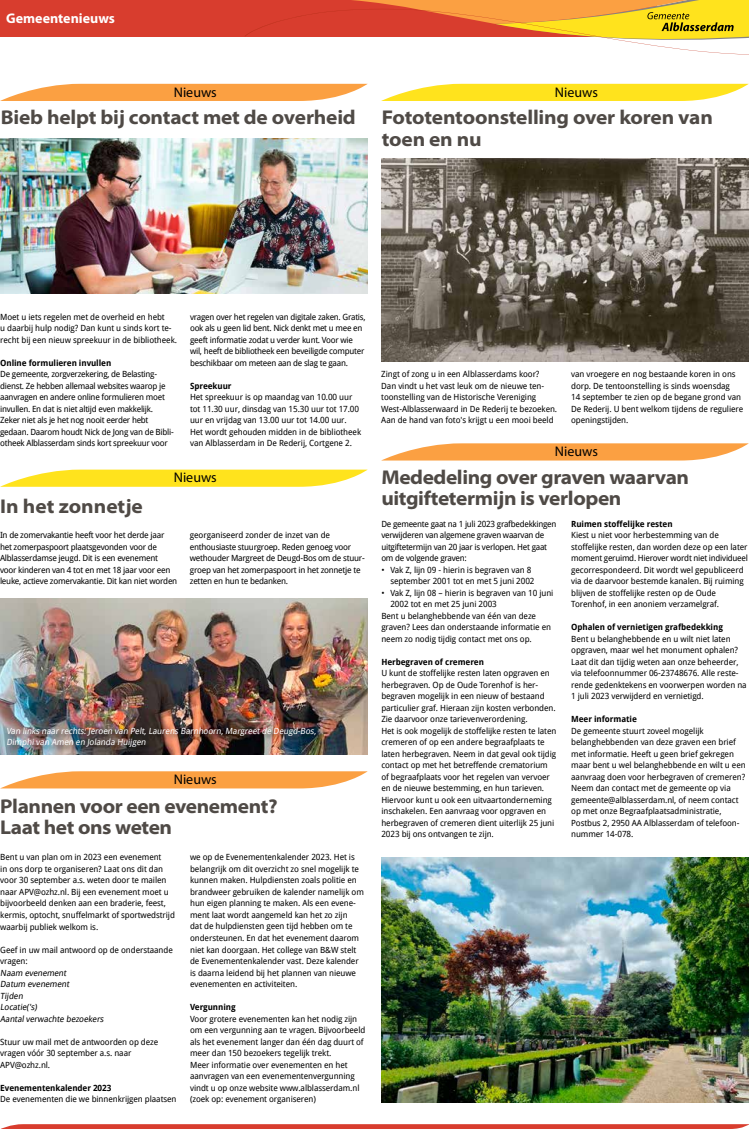
<style>
.page{position:relative;width:749px;height:1129px;background:#fff}
.page>*{position:absolute;margin:0;border:0;box-sizing:border-box;transform-origin:0 0}
.t1{font:700 semi-expanded 20px/21px "Myriad Pro";letter-spacing:-.02em;color:#4f4a46}
.t2{font:700 semi-expanded 20px "Myriad Pro";color:#4f4a46}
.t3{font:14px "Myriad Pro";color:#000}
.t4{font:700 14px "Myriad Pro";color:#fff}
.t5{font:8.5px/11.5px "Droid Sans";letter-spacing:-.01em;color:#000}
.t6{font:8.5px/11.5px "Droid Sans";letter-spacing:-.03em;color:#000}
.t7{font:700 8.5px "Droid Sans";letter-spacing:-.01em;color:#000}
.t8{font:8.5px/11.5px "Droid Sans";color:#fff}
</style>
<div class="page">
<img style="left:381px;top:158px;width:367px;height:203px">
<img style="left:0;top:138px;width:368px;height:155px">
<div style="left:1px;top:0;width:656px;height:36px;background:#d83d2e"></div>
<svg style="left:244px;top:0;width:504px;height:55px"></svg>
<svg style="left:3px;top:1124px;width:745px;height:4px;background:#d94739"></svg>
<svg style="left:1px;top:771px;width:366px;height:17px;background:#fbad5c"></svg>
<svg style="left:381px;top:84px;width:367px;height:17px;background:#ffe639"></svg>
<svg style="left:0;top:84px;width:367px;height:17px;background:#fbac5a"></svg>
<svg style="left:382px;top:443px;width:366px;height:17px;background:#fbad5c"></svg>
<img style="left:381px;top:857px;width:367px;height:244px">
<svg style="left:2px;top:469px;width:365px;height:17px;background:#ffe73f"></svg>
<img style="left:1px;top:598px;width:366px;height:156px">
<div style="left:5px;top:725px;width:318px;height:30px;background:#000;opacity:.74"></div>
<h2 class="t4" style="left:6px;top:11px;width:110px">Gemeentenieuws</h2>
<h2 class="t3" style="left:174px;top:84px;width:45px">Nieuws</h2>
<h2 class="t3" style="left:554px;top:84px;width:45px">Nieuws</h2>
<h1 class="t1" style="left:1px;top:107px;width:356px">Bieb helpt bij contact met de overheid</h1>
<h1 class="t1" style="left:382px;top:107px;width:332px">Fototentoonstelling over koren van toen en nu</h1>
<p class="t5" style="left:0;top:311px;width:178px">Moet u iets regelen met de overheid en hebt<br>u daarbij hulp nodig? Dan kunt u sinds kort te&shy;recht bij een nieuw spreekuur in de bibliotheek.</p>
<p class="t7" style="left:0;top:356px;width:113px">Online formulieren invullen</p>
<p class="t6" style="left:0;top:368px;width:175px">De gemeente, zorgverzekering, de Belasting&shy;dienst. Ze hebben allemaal websites waarop je aanvragen en andere online formulieren moet invullen. En dat is niet altijd even makkelijk.<br>Zeker niet als je het nog nooit eerder hebt gedaan. Daarom houdt Nick de Jong van de Bibli&shy;otheek Alblasserdam sinds kort spreekuur voor</p>
<p class="t6" style="left:190px;top:311px;width:177px">vragen over het regelen van digitale zaken. Gratis, ook als u geen lid bent. Nick denkt met u mee en geeft informatie zodat u verder kunt. Voor wie wil, heeft de bibliotheek een beveiligde computer beschikbaar om meteen aan de slag te gaan.</p>
<p class="t7" style="left:190px;top:379px;width:43px">Spreekuur</p>
<p class="t5" style="left:190px;top:391px;width:172px">Het spreekuur is op maandag van 10.00 uur tot 11.30 uur, dinsdag van 15.30 uur tot 17.00 uur en vrijdag van 13.00 uur tot 14.00 uur.<br>Het wordt gehouden midden in de bibliotheek van Alblasserdam in De Rederij, Cortgene 2.</p>
<h2 class="t3" style="left:174px;top:470px;width:45px">Nieuws</h2>
<h1 class="t2" style="left:0;top:495px;width:144px">In het zonnetje</h1>
<p class="t6" style="left:0;top:529px;width:179px">In de zomervakantie heeft voor het derde jaar het zomerpaspoort plaatsgevonden voor de Alblasserdamse jeugd. Dit is een evenement<br>voor kinderen van 4 tot en met 18 jaar voor een leuke, actieve zomervakantie. Dit kan niet worden</p>
<p class="t6" style="left:190px;top:529px;width:176px">georganiseerd zonder de inzet van de enthousiaste stuurgroep. Reden genoeg voor wethouder Margreet de Deugd-Bos om de stuur&shy;groep van het zomerpaspoort in het zonnetje te zetten en hun te bedanken.</p>
<p class="t8" style="left:6px;top:725px;width:312px">Van links naar rechts: Jeroen van Pelt, Laurens Barnhoorn, Margreet de Deugd-Bos,<br>Dimphi van Amen en Jolanda Huijgen</p>
<h2 class="t3" style="left:174px;top:771px;width:45px">Nieuws</h2>
<h1 class="t1" style="left:0;top:795px;width:279px">Plannen voor een evenement?<br>Laat het ons weten</h1>
<p class="t5" style="left:0;top:851px;width:176px">Bent u van plan om in 2023 een evenement<br>in ons dorp te organiseren? Laat ons dit dan voor 30 september a.s. weten door te mailen naar APV@ozhz.nl. Bij een evenement moet u bijvoorbeeld denken aan een braderie, feest, kermis, optocht, snuffelmarkt of sportwedstrijd waarbij publiek welkom is.</p>
<p class="t5" style="left:0;top:943px;width:174px">Geef in uw mail antwoord op de onderstaande vragen:<br>Naam evenement<br>Datum evenement<br>Tijden<br>Locatie('s)<br>Aantal verwachte bezoekers</p>
<p class="t5" style="left:0;top:1035px;width:159px">Stuur uw mail met de antwoorden op deze vragen vóór 30 september a.s. naar<br>APV@ozhz.nl.</p>
<p class="t7" style="left:0;top:1081px;width:113px">Evenementenkalender 2023</p>
<p class="t5" style="left:0;top:1093px;width:178px">De evenementen die we binnenkrijgen plaatsen</p>
<p class="t5" style="left:190px;top:851px;width:175px">we op de Evenementenkalender 2023. Het is belangrijk om dit overzicht zo snel mogelijk te kunnen maken. Hulpdiensten zoals politie en brandweer gebruiken de kalender namelijk om hun eigen planning te maken. Als een evene&shy;ment laat wordt aangemeld kan het zo zijn<br>dat de hulpdiensten geen tijd hebben om te ondersteunen. En dat het evenement daarom niet kan doorgaan. Het college van B&amp;W stelt de Evenementenkalender vast. Deze kalender is daarna leidend bij het plannen van nieuwe evenementen en activiteiten.</p>
<p class="t7" style="left:190px;top:1000px;width:47px">Vergunning</p>
<p class="t5" style="left:190px;top:1012px;width:177px">Voor grotere evenementen kan het nodig zijn om een vergunning aan te vragen. Bijvoorbeeld als het evenement langer dan één dag duurt of meer dan 150 bezoekers tegelijk trekt.<br>Meer informatie over evenementen en het aanvragen van een evenementenvergunning vindt u op onze website www.alblasserdam.nl (zoek op: evenement organiseren)</p>
<p class="t5" style="left:381px;top:368px;width:177px">Zingt of zong u in een Alblasserdams koor?<br>Dan vindt u het vast leuk om de nieuwe ten&shy;toonstelling van de Historische Vereniging West-Alblasserwaard in De Rederij te bezoeken.<br>Aan de hand van foto's krijgt u een mooi beeld</p>
<p class="t5" style="left:571px;top:368px;width:174px">van vroegere en nog bestaande koren in ons dorp. De tentoonstelling is sinds woensdag<br>14 september te zien op de begane grond van De Rederij. U bent welkom tijdens de reguliere openingstijden.</p>
<h2 class="t3" style="left:554px;top:444px;width:45px">Nieuws</h2>
<h1 class="t1" style="left:381px;top:467px;width:309px">Mededeling over graven waarvan uitgiftetermijn is verlopen</h1>
<p class="t6" style="left:381px;top:518px;width:176px">De gemeente gaat na 1 juli 2023 grafbedekkingen verwijderen van algemene graven waarvan de uitgiftetermijn van 20 jaar is verlopen. Het gaat om de volgende graven:</p>
<p class="t5" style="left:390px;top:564px;width:146px;text-indent:-9px">• Vak Z, lijn 09 - hierin is begraven van 8 september 2001 tot en met 5 juni 2002</p>
<p class="t5" style="left:381px;top:587px;width:173px">• Vak Z, lijn 08 – hierin is begraven van 10 juni</p>
<p class="t5" style="left:390px;top:598px;width:108px">2002 tot en met 25 juni 2003</p>
<p class="t5" style="left:381px;top:610px;width:156px">Bent u belanghebbende van één van deze</p>
<p class="t5" style="left:381px;top:621px;width:171px">graven? Lees dan onderstaande informatie en</p>
<p class="t5" style="left:381px;top:633px;width:152px">neem zo nodig tijdig contact met ons op.</p>
<p class="t7" style="left:381px;top:655px;width:104px">Herbegraven of cremeren</p>
<p class="t5" style="left:381px;top:667px;width:176px">U kunt de stoffelijke resten laten opgraven en herbegraven. Op de Oude Torenhof is her&shy;begraven mogelijk in een nieuw of bestaand particulier graf. Hieraan zijn kosten verbonden.<br>Zie daarvoor onze tarievenverordening.<br>Het is ook mogelijk de stoffelijke resten te laten cremeren of op een andere begraafplaats te laten herbegraven. Neem in dat geval ook tijdig contact op met het betreffende crematorium of begraafplaats voor het regelen van vervoer en de nieuwe bestemming, en hun tarieven.<br>Hiervoor kunt u ook een uitvaartonderneming inschakelen. Een aanvraag voor opgraven en herbegraven of cremeren dient uiterlijk 25 juni 2023 bij ons ontvangen te zijn.</p>
<p class="t7" style="left:571px;top:517px;width:103px">Ruimen stoffelijke resten</p>
<p class="t5" style="left:571px;top:529px;width:178px">Kiest u niet voor herbestemming van de stoffelijke resten, dan worden deze op een later moment geruimd. Hierover wordt niet individueel gecorrespondeerd. Dit wordt wel gepubliceerd via de daarvoor bestemde kanalen. Bij ruiming blijven de stoffelijke resten op de Oude Torenhof, in een anoniem verzamelgraf.</p>
<p class="t7" style="left:571px;top:621px;width:153px">Ophalen of vernietigen grafbedekking</p>
<p class="t5" style="left:571px;top:633px;width:177px">Bent u belanghebbende en u wilt niet laten opgraven, maar wel het monument ophalen?<br>Laat dit dan tijdig weten aan onze beheerder, via telefoonnummer 06-23748676. Alle reste&shy;rende gedenktekens en voorwerpen worden na 1 juli 2023 verwijderd en vernietigd.</p>
<p class="t7" style="left:571px;top:713px;width:67px">Meer informatie</p>
<p class="t5" style="left:571px;top:725px;width:176px">De gemeente stuurt zoveel mogelijk belanghebbenden van deze graven een brief met informatie. Heeft u geen brief gekregen maar bent u wel belanghebbende en wilt u een aanvraag doen voor herbegraven of cremeren?<br>Neem dan contact met de gemeente op via gemeente@alblasserdam.nl, of neem contact op met onze Begraafplaatsadministratie, Postbus 2, 2950 AA Alblasserdam of telefoon&shy;nummer 14-078.</p>
</div>
